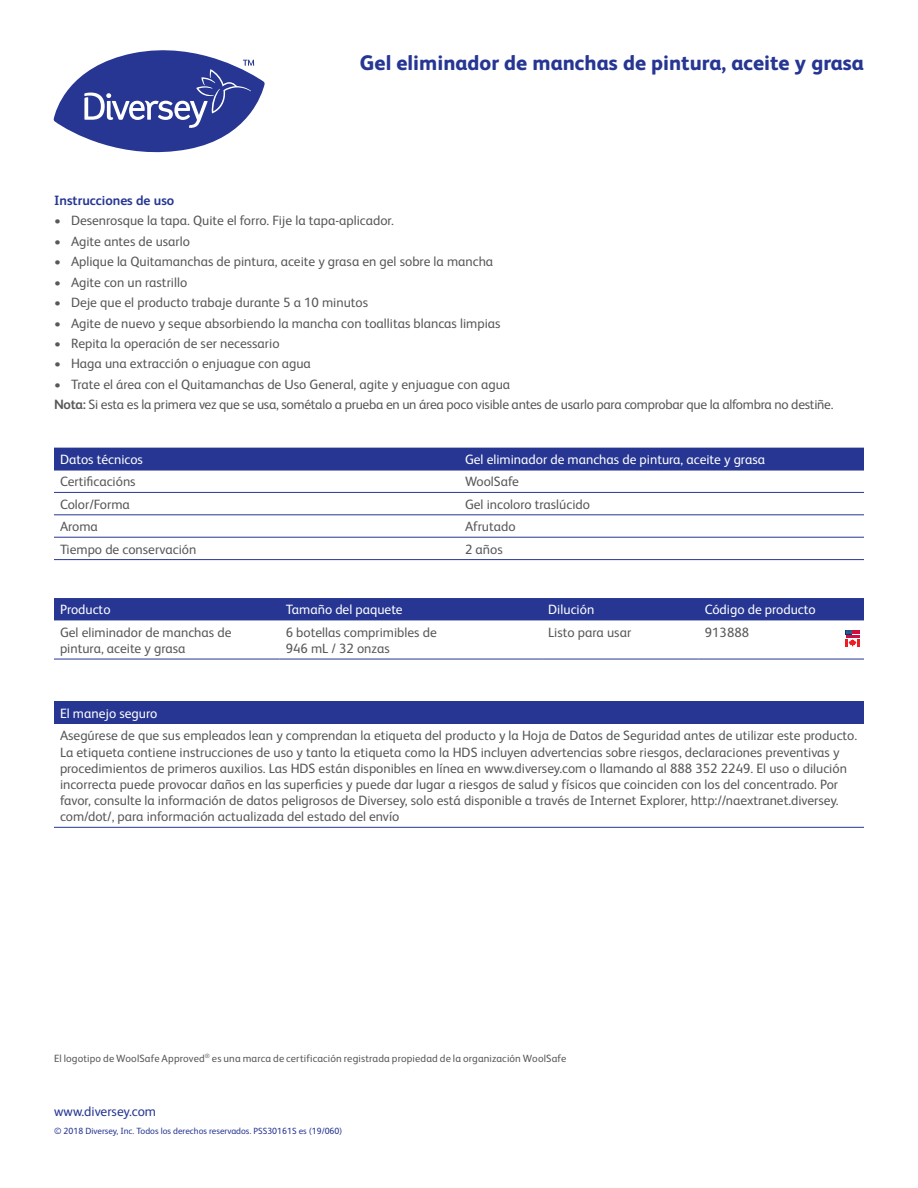
<style>
.page{position:relative;width:918px;height:1188px;background:#fff}
.page>*{position:absolute;margin:0;border:0;box-sizing:border-box;transform-origin:0 0}
.t1{font:800 21px "FS Albert Pro";color:#263692}
.t2{font:13.5px/16.2px "FS Albert Pro";color:#57585a}
.t3{font:13.5px/20.4px "FS Albert Pro";letter-spacing:-.02em;color:#57585a}
.t4{font:13.5px "FS Albert Pro";color:#fff}
.t5{font:700 13.5px "FS Albert Pro";color:#263692}
.t6{font:13.5px "FS Albert Pro";color:#263692}
.t7{font:10.5px "FS Albert Pro";letter-spacing:.01em;color:#57585a}
.t8{font:9px "FS Albert Pro";color:#263692}
.s1{font-weight:700}
</style>
<div class="page">
<div style="left:54px;top:448px;width:810px;height:22px;background:#263692"></div>
<hr style="left:54px;top:514px;width:405px;height:1px;background:#263692">
<hr style="left:459px;top:514px;width:405px;height:1px;background:#263692">
<hr style="left:54px;top:537px;width:405px;height:1px;background:#263692">
<hr style="left:54px;top:559px;width:405px;height:1px;background:#263692">
<hr style="left:459px;top:537px;width:405px;height:1px;background:#263692">
<hr style="left:459px;top:559px;width:405px;height:1px;background:#263692">
<hr style="left:54px;top:470px;width:405px;height:1px;background:#263692">
<hr style="left:459px;top:470px;width:405px;height:1px;background:#263692">
<hr style="left:54px;top:492px;width:405px;height:1px;background:#263692">
<hr style="left:459px;top:492px;width:405px;height:1px;background:#263692">
<div style="left:54px;top:598px;width:810px;height:22px;background:#263692"></div>
<hr style="left:54px;top:659px;width:226px;height:1px;background:#263692">
<hr style="left:280px;top:659px;width:262px;height:1px;background:#263692">
<hr style="left:542px;top:659px;width:157px;height:1px;background:#263692">
<hr style="left:699px;top:659px;width:165px;height:1px;background:#263692">
<div style="left:54px;top:702px;width:810px;height:22px;background:#263692"></div>
<hr style="left:54px;top:827px;width:810px;height:1px;background:#263692">
<svg style="left:846px;top:630px;width:13px;height:16px"></svg>
<svg style="left:53px;top:50px;width:212px;height:103px"></svg>
<h1 class="t1" style="left:360px;top:46px;width:506px">Gel eliminador de manchas de pintura, aceite y grasa</h1>
<p class="t5" style="left:54px;top:191px;width:122px">Instrucciones de uso</p>
<p class="t2" style="left:54px;top:212px;width:342px">• Desenrosque la tapa. Quite el forro. Fije la tapa-aplicador.</p>
<p class="t2" style="left:54px;top:232px;width:138px">• Agite antes de usarlo</p>
<p class="t2" style="left:54px;top:252px;width:441px">• Aplique la Quitamanchas de pintura, aceite y grasa en gel sobre la mancha</p>
<p class="t2" style="left:54px;top:273px;width:135px">• Agite con un rastrillo</p>
<p class="t2" style="left:54px;top:293px;width:316px">• Deje que el producto trabaje durante 5 a 10 minutos</p>
<p class="t2" style="left:54px;top:314px;width:448px">• Agite de nuevo y seque absorbiendo la mancha con toallitas blancas limpias</p>
<p class="t2" style="left:54px;top:334px;width:227px">• Repita la operación de ser necessario</p>
<p class="t2" style="left:54px;top:355px;width:258px">• Haga una extracción o enjuague con agua</p>
<p class="t3" style="left:54px;top:373px;width:781px">• Trate el área con el Quitamanchas de Uso General, agite y enjuague con agua<br><span class="s1">Nota:</span> Si esta es la primera vez que se usa, sométalo a prueba en un área poco visible antes de usarlo para comprobar que la alfombra no destiñe.</p>
<p class="t4" style="left:60px;top:450px;width:85px">Datos técnicos</p>
<p class="t4" style="left:465px;top:450px;width:302px">Gel eliminador de manchas de pintura, aceite y grasa</p>
<p class="t2" style="left:60px;top:473px;width:77px">Certificacións</p>
<p class="t2" style="left:465px;top:473px;width:55px">WoolSafe</p>
<p class="t2" style="left:60px;top:495px;width:71px">Color/Forma</p>
<p class="t2" style="left:465px;top:495px;width:127px">Gel incoloro traslúcido</p>
<p class="t2" style="left:60px;top:517px;width:39px">Aroma</p>
<p class="t2" style="left:465px;top:517px;width:52px">Afrutado</p>
<p class="t2" style="left:60px;top:540px;width:138px">Tiempo de conservación</p>
<p class="t2" style="left:465px;top:540px;width:39px">2 años</p>
<p class="t4" style="left:60px;top:600px;width:52px">Producto</p>
<p class="t4" style="left:286px;top:600px;width:118px">Tamaño del paquete</p>
<p class="t4" style="left:548px;top:600px;width:48px">Dilución</p>
<p class="t4" style="left:705px;top:600px;width:113px">Código de producto</p>
<p class="t2" style="left:60px;top:623px;width:173px">Gel eliminador de manchas de pintura, aceite y grasa</p>
<p class="t2" style="left:286px;top:623px;width:153px">6 botellas comprimibles de<br>946 mL / 32 onzas</p>
<p class="t2" style="left:548px;top:623px;width:85px">Listo para usar</p>
<p class="t2" style="left:705px;top:623px;width:46px">913888</p>
<p class="t4" style="left:60px;top:704px;width:99px">El manejo seguro</p>
<p class="t2" style="left:60px;top:727px;width:799px">Asegúrese de que sus empleados lean y comprendan la etiqueta del producto y la Hoja de Datos de Seguridad antes de utilizar este producto.<br>La etiqueta contiene instrucciones de uso y tanto la etiqueta como la HDS incluyen advertencias sobre riesgos, declaraciones preventivas y procedimientos de primeros auxilios. Las HDS están disponibles en línea en www.diversey.com o llamando al 888 352 2249. El uso o dilución incorrecta puede provocar daños en las superficies y puede dar lugar a riesgos de salud y físicos que coinciden con los del concentrado. Por favor, consulte la información de datos peligrosos de Diversey, solo está disponible a través de Internet Explorer, http://naextranet.diversey. com/dot/, para información actualizada del estado del envío</p>
<p class="t7" style="left:54px;top:1051px;width:514px">El logotipo de WoolSafe Approved<sup>®</sup> es una marca de certificación registrada propiedad de la organización WoolSafe</p>
<p class="t6" style="left:54px;top:1102px;width:104px">www.diversey.com</p>
<p class="t8" style="left:54px;top:1125px;width:290px">© 2018 Diversey, Inc. Todos los derechos reservados. PSS30161S es (19/060)</p>
</div>
